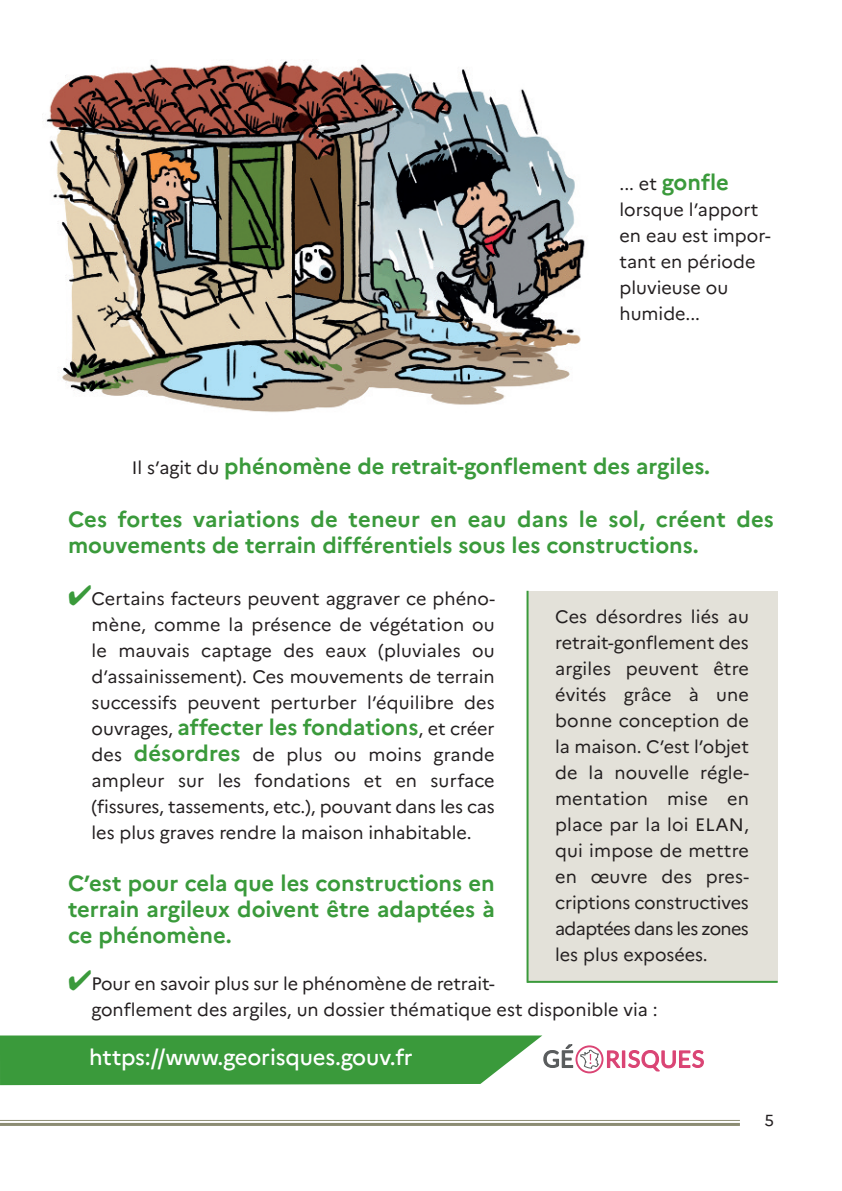
<style>
.page{position:relative;width:842px;height:1191px;background:#fff}
.page>*{position:absolute;margin:0;border:0;box-sizing:border-box;transform-origin:0 0}
.t1{font:700 22px/26px "Marianne";color:#3a9a3b}
.t2{font:500 22px "Marianne";letter-spacing:-.005em;color:#fff}
.t3{font:18px/26px "Marianne";color:#231f20;text-align:justify}
.t4{font:16px "Marianne";color:#231f20}
.s1{font-weight:400;font-size:18px;color:#231f20}
.s2{color:#3a9a3b}
.s3{font-weight:700;font-size:22px;color:#3a9a3b}
</style>
<div class="page">
<hr style="left:0;top:1120px;width:740px;height:1px;background:#8c8c73">
<hr style="left:0;top:1123px;width:740px;height:3px;background:#8c8c73">
<img style="left:42px;top:60px;width:543px;height:353px">
<div style="left:527px;top:591px;width:250px;height:391px;background:#e3e1d9"></div>
<hr style="left:526px;top:591px;width:2px;height:391px;background:#3a9a3b">
<hr style="left:527px;top:980px;width:251px;height:2px;background:#3a9a3b">
<svg style="left:0;top:1035px;width:574px;height:50px;background:#50a451"></svg>
<div style="left:575px;top:1045px;width:28px;height:28px;border:2px solid #da4474;border-radius:50%"></div>
<svg style="left:606px;top:1050px;width:98px;height:22px"></svg>
<svg style="left:580px;top:1049px;width:20px;height:24px"></svg>
<p class="t1" style="left:619px;top:171px;width:111px"><span class="s1">... et</span> gonfle</p>
<p class="t3" style="left:619px;top:198px;width:153px;text-align:left">lorsque l’apport en eau est impor&shy;tant en période pluvieuse ou humide...</p>
<p class="t1" style="left:132px;top:456px;width:580px"><span class="s1">Il s’agit du</span> phénomène de retrait-gonflement des argiles.</p>
<p class="t1" style="left:68px;top:508px;width:707px">ces fortes variations de teneur en eau dans le sol, créent des mouvements de terrain différentiels sous les constructions.</p>
<p class="t3" style="left:92px;top:587px;width:405px;text-indent:-23px"><span class="s2">✔</span>Certains facteurs peuvent aggraver ce phéno&shy;mène, comme la présence de végétation ou le mauvais captage des eaux (pluviales ou d’assainissement). Ces mouvements de terrain successifs peuvent perturber l’équilibre des</p>
<p class="t1" style="left:92px;top:716px;width:405px"><span class="s1">ouvrages,</span> affecter les fondations<span class="s1">, et créer</span></p>
<p class="t3" style="left:92px;top:743px;width:405px">des <span class="s3">désordres</span> de plus ou moins grande ampleur sur les fondations et en surface (fissures, tassements, etc.), pouvant dans les cas les plus graves rendre la maison inhabitable.</p>
<p class="t1" style="left:68px;top:872px;width:428px;text-align:justify">c’est pour cela que les constructions en terrain argileux doivent être adaptées à ce phénomène.</p>
<p class="t3" style="left:555px;top:605px;width:196px">Ces désordres liés au retrait-gonflement des argiles peuvent être évités grâce à une bonne conception de la maison. C’est l’objet de la nouvelle régle&shy;mentation mise en place par la loi ELAN, qui impose de mettre en œuvre des pres&shy;criptions constructives adaptées dans les zones les plus exposées.</p>
<p class="t3" style="left:92px;top:972px;width:568px;text-indent:-23px"><span class="s2">✔</span>Pour en savoir plus sur le phénomène de retrait-<br>gonflement des argiles, un dossier thématique est disponible via :</p>
<p class="t2" style="left:89px;top:1048px;width:325px">https://www.georisques.gouv.fr</p>
<p class="t4" style="left:764px;top:1113px;width:11px">5</p>
</div>
